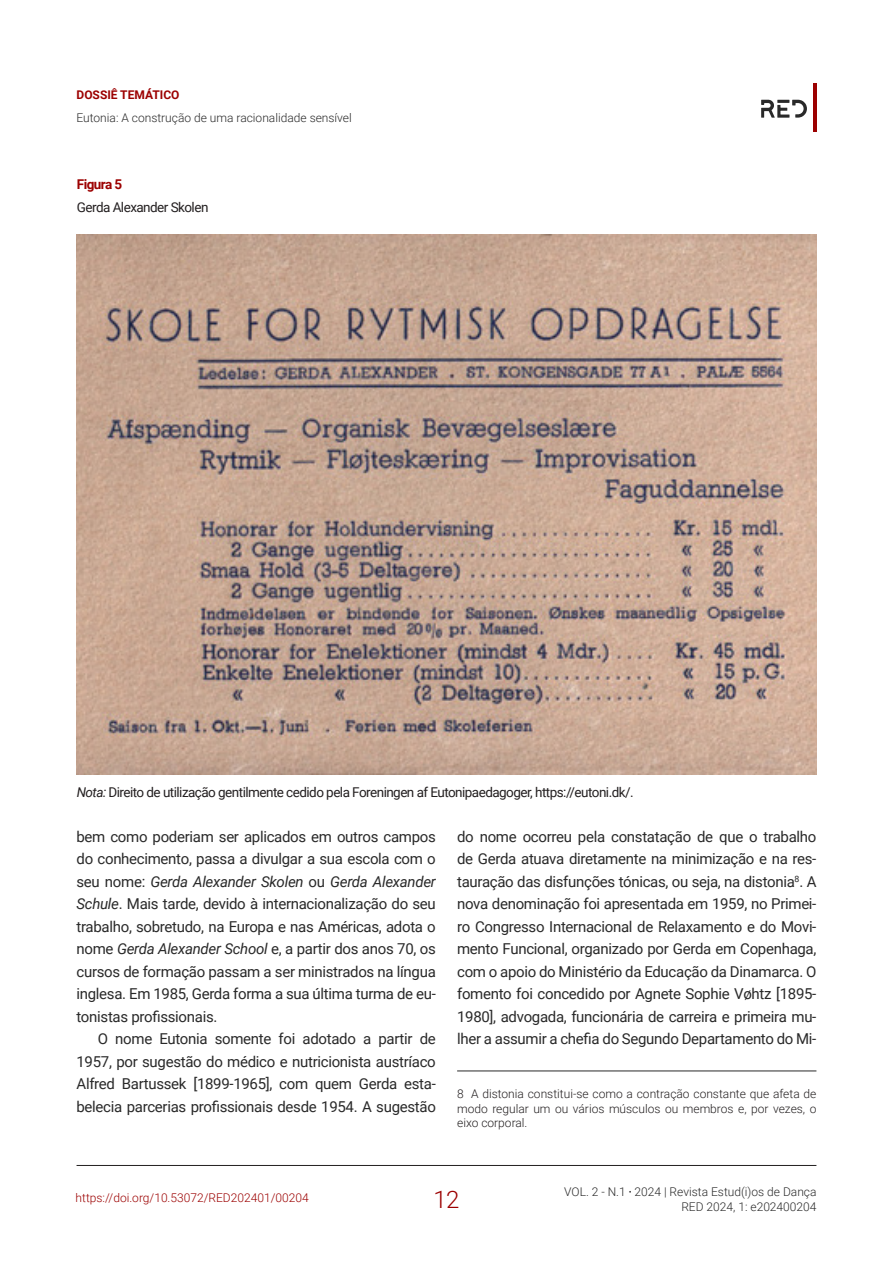
<style>
.page{position:relative;width:893px;height:1263px;background:#fff}
.page>*{position:absolute;margin:0;border:0;box-sizing:border-box;transform-origin:0 0}
.t1{font:300 24px "Roboto";color:#9c0000}
.Corpo_artigo{font:15px/22.5px "Roboto";letter-spacing:-.02em;color:#292929;text-align:justify}
.Descrição_figuras_e{font:13.5px "Roboto";letter-spacing:-.04em;color:#231f20}
.Figura{font:700 13.5px "Roboto";letter-spacing:-.04em;color:#9c0000}
.NOTES{font:300 12px/14.4px "Roboto";color:#231f20;text-align:justify}
.t2{font:300 12px/14.4px "Roboto";color:#292929;text-align:right}
.t3{font:300 12px "Roboto";color:#9c0000}
.t4{font:700 12px "Roboto";color:#9c0000}
.s1{font-style:italic}
.s2{font-size:9px}
</style>
<div class="page">
<hr style="left:77px;top:1165px;width:739px;height:1px;background:#231f20">
<hr style="left:813px;top:84px;width:3px;height:48px;background:#9c0000">
<svg style="left:761px;top:100px;width:46px;height:18px"></svg>
<hr style="left:457px;top:1071px;width:359px;height:1px;background:#292929">
<img style="left:77px;top:234px;width:739px;height:540px">
<p class="t4" style="left:77px;top:86px;width:104px">DOSSIÊ TEMÁTICO</p>
<p class="t2" style="left:77px;top:110px;width:277px">Eutonia: A construção de uma racionalidade sensível</p>
<p class="Figura" style="left:77px;top:175px;width:47px">Figura 5</p>
<p class="Descrição_figuras_e" style="left:77px;top:197px;width:133px">Gerda Alexander Skolen</p>
<p class="Descrição_figuras_e" style="left:77px;top:782px;width:558px"><span class="s1">Nota:</span> Direito de utilização gentilmente cedido pela Foreningen af Eutonipaedagoger, https://eutoni.dk/.</p>
<p class="Corpo_artigo" style="left:77px;top:824px;width:361px">bem como poderiam ser aplicados em outros campos do conhecimento, passa a divulgar a sua escola com o seu nome: <span class="s1">Gerda Alexander Skolen</span> ou <span class="s1">Gerda Alexander Schule</span>. Mais tarde, devido à internacionalização do seu trabalho, sobretudo, na Europa e nas Américas, adota o nome <span class="s1">Gerda Alexander School</span> e, a partir dos anos 70, os cursos de formação passam a ser ministrados na língua inglesa. Em 1985, Gerda forma a sua última turma de eu&shy;tonistas profissionais.</p>
<p class="Corpo_artigo" style="left:77px;top:1027px;width:361px;text-indent:21px">O nome Eutonia somente foi adotado a partir de 1957, por sugestão do médico e nutricionista austríaco Alfred Bartussek [1899-1965], com quem Gerda esta&shy;belecia parcerias profissionais desde 1954. A sugestão</p>
<p class="Corpo_artigo" style="left:457px;top:824px;width:361px">do nome ocorreu pela constatação de que o trabalho de Gerda atuava diretamente na minimização e na res&shy;tauração das disfunções tónicas, ou seja, na distonia<sup>8</sup>. A nova denominação foi apresentada em 1959, no Primei&shy;ro Congresso Internacional de Relaxamento e do Movi&shy;mento Funcional, organizado por Gerda em Copenhaga, com o apoio do Ministério da Educação da Dinamarca. O fomento foi concedido por Agnete Sophie Vøhtz [1895- 1980], advogada, funcionária de carreira e primeira mu&shy;lher a assumir a chefia do Segundo Departamento do Mi-</p>
<p class="NOTES" style="left:457px;top:1086px;width:361px">8 A distonia constitui-se como a contração constante que afeta de modo regular um ou vários músculos ou membros e, por vezes, o eixo corporal.</p>
<p class="t3" style="left:76px;top:1189px;width:235px">https://doi.org/10.53072/RED202401/00204</p>
<h1 class="t1" style="left:433px;top:1183px;width:27px">12</h1>
<p class="t2" style="left:564px;top:1184px;width:254px">VOL. 2 - N.1 <span class="s2">•</span> 2024 | Revista Estud(i)os de Dança<br>RED 2024, 1: e202400204</p>
</div>
